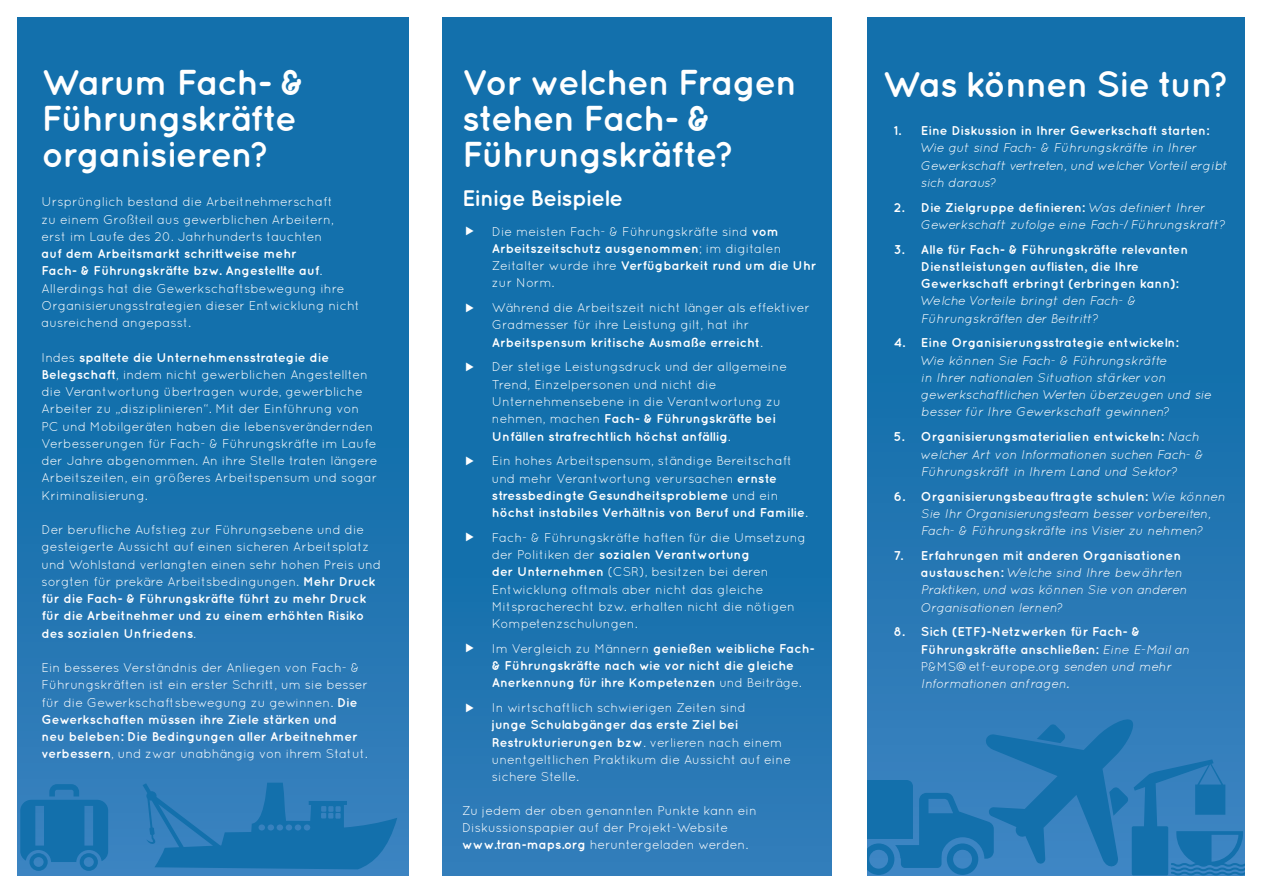
<style>
.page{position:relative;width:1263px;height:893px;background:#fff}
.page>*{position:absolute;margin:0;border:0;box-sizing:border-box;transform-origin:0 0}
.t1{font:700 36px/36px "Quicksand";letter-spacing:-.04em;color:#fff}
.t2{font:700 22.5px "Quicksand";letter-spacing:-.035em;color:#fff}
.t3{font:12.75px/17.2px "Quicksand";color:#fff}
.t4{font:italic 12.75px/17.2px "Quicksand";color:#fff}
.t5{font:700 12.75px/17.2px "Quicksand";color:#fff}
.s1{font-weight:700}
.s2{font-weight:400}
.s3{font-weight:700;font-style:normal}
.s4{font-weight:400;font-style:italic}
</style>
<div class="page">
<svg style="left:867px;top:17px;width:378px;height:859px;background:#1a73af"></svg>
<div style="left:17px;top:17px;width:391px;height:859px;background:linear-gradient(to bottom,#096ba7,#327ebb)"></div>
<div style="left:442px;top:17px;width:390px;height:859px;background:linear-gradient(to bottom,#0b6da9,#2778b5)"></div>
<svg style="left:810px;top:716px;width:435px;height:159px;background:#2a7bb8"></svg>
<svg style="left:143px;top:783px;width:254px;height:86px;background:#2578b5"></svg>
<div style="left:832px;top:0;width:34px;height:889px;background:#fff"></div>
<svg style="left:20px;top:784px;width:88px;height:87px;background:#2076b2"></svg>
<h1 class="t1" style="left:42px;top:64px;width:265px">Warum Fach- &amp;<br>Führungskräfte organisieren?</h1>
<p class="t3" style="left:42px;top:193px;width:294px;text-align:justify">Ursprünglich bestand die Arbeitnehmerschaft zu einem Großteil aus gewerblichen Arbeitern, erst im Laufe des 20. Jahrhunderts tauchten</p>
<p class="t3" style="left:42px;top:245px;width:320px"><span class="s1">auf dem Arbeitsmarkt schrittweise mehr<br>Fach- &amp; Führungskräfte bzw. Angestellte auf</span>.<br>Allerdings hat die Gewerkschaftsbewegung ihre Organisierungsstrategien dieser Entwicklung nicht ausreichend angepasst.</p>
<p class="t3" style="left:42px;top:348px;width:337px">Indes <span class="s1">spaltete die Unternehmensstrategie die Belegschaft</span>, indem nicht gewerblichen Angestellten die Verantwortung übertragen wurde, gewerbliche Arbeiter zu „disziplinieren“. Mit der Einführung von PC und Mobilgeräten haben die lebensverändernden Verbesserungen für Fach- &amp; Führungskräfte im Laufe der Jahre abgenommen. An ihre Stelle traten längere Arbeitszeiten, ein größeres Arbeitspensum und sogar Kriminalisierung.</p>
<p class="t3" style="left:42px;top:521px;width:341px">Der berufliche Aufstieg zur Führungsebene und die gesteigerte Aussicht auf einen sicheren Arbeitsplatz und Wohlstand verlangten einen sehr hohen Preis und sorgten für prekäre Arbeitsbedingungen. <span class="s1">Mehr Druck für die Fach- &amp; Führungskräfte führt zu mehr Druck für die Arbeitnehmer und zu einem erhöhten Risiko des sozialen Unfriedens</span>.</p>
<p class="t3" style="left:42px;top:659px;width:328px">Ein besseres Verständnis der Anliegen von Fach- &amp; Führungskräften ist ein erster Schritt, um sie besser für die Gewerkschaftsbewegung zu gewinnen. <span class="s1">Die Gewerkschaften müssen ihre Ziele stärken und<br>neu beleben: Die Bedingungen aller Arbeitnehmer verbessern</span>, und zwar unabhängig von ihrem Statut.</p>
<h1 class="t1" style="left:462px;top:64px;width:337px">Vor welchen Fragen stehen Fach- &amp;<br>Führungskräfte?</h1>
<h2 class="t2" style="left:462px;top:185px;width:162px">Einige Beispiele</h2>
<p class="t3" style="left:492px;top:223px;width:326px;text-indent:-27px">✓ Die meisten Fach- &amp; Führungskräfte sind <span class="s1">vom Arbeitszeitschutz ausgenommen</span>; im digitalen Zeitalter wurde ihre <span class="s1">Verfügbarkeit rund um die Uhr </span>zur Norm.</p>
<p class="t3" style="left:492px;top:299px;width:320px;text-indent:-27px">✓ Während die Arbeitszeit nicht länger als effektiver<br>Gradmesser für ihre Leistung gilt, hat ihr<br><span class="s1">Arbeitspensum kritische Ausmaße erreicht</span>.</p>
<p class="t3" style="left:492px;top:358px;width:297px;text-indent:-27px">✓ Der stetige Leistungsdruck und der allgemeine Trend, Einzelpersonen und nicht die Unternehmensebene in die Verantwortung zu nehmen, machen <span class="s1">Fach- &amp; Führungskräfte bei Unfällen strafrechtlich höchst anfällig</span>.</p>
<p class="t5" style="left:492px;top:452px;width:318px;text-indent:-27px">✓ <span class="s2">Ein hohes Arbeitspensum, ständige Bereitschaft und mehr Verantwortung verursachen</span> ernste stressbedingte Gesundheitsprobleme <span class="s2">und ein </span>höchst instabiles Verhältnis von Beruf und Familie<span class="s2">.</span></p>
<p class="t3" style="left:492px;top:529px;width:316px;text-indent:-27px">✓ Fach- &amp; Führungskräfte haften für die Umsetzung der Politiken der <span class="s1">sozialen Verantwortung<br>der Unternehmen</span> (CSR), besitzen bei deren Entwicklung oftmals aber nicht das gleiche Mitspracherecht bzw. erhalten nicht die nötigen Kompetenzschulungen.</p>
<p class="t5" style="left:492px;top:639px;width:324px;text-indent:-27px">✓ <span class="s2">Im Vergleich zu Männern</span> genießen weibliche Fach-&amp; Führungskräfte nach wie vor nicht die gleiche<br>Anerkennung für ihre Kompetenzen <span class="s2">und Beiträge.</span></p>
<p class="t3" style="left:492px;top:699px;width:301px;text-indent:-27px">✓ In wirtschaftlich schwierigen Zeiten sind<br><span class="s1">junge Schulabgänger das erste Ziel bei Restrukturierungen bzw</span>. verlieren nach einem unentgeltlichen Praktikum die Aussicht auf eine sichere Stelle.</p>
<p class="t3" style="left:462px;top:802px;width:296px">Zu jedem der oben genannten Punkte kann ein<br>Diskussionspapier auf der Projekt-Website <span class="s1">www.tran-maps.org</span> heruntergeladen werden.</p>
<h1 class="t1" style="left:882px;top:65px;width:348px">Was können Sie tun?</h1>
<p class="t5" style="left:894px;top:122px;width:317px">1. Eine Diskussion in Ihrer Gewerkschaft starten:</p>
<p class="t4" style="left:921px;top:139px;width:309px">Wie gut sind Fach- &amp; Führungskräfte in Ihrer<br>Gewerkschaft vertreten, und welcher Vorteil ergibt sich daraus?</p>
<p class="t4" style="left:921px;top:199px;width:307px;text-indent:-27px"><span class="s3">2. Die Zielgruppe definieren:</span> Was definiert Ihrer<br>Gewerkschaft zufolge eine Fach-/Führungskraft?</p>
<p class="t5" style="left:921px;top:240px;width:269px;text-indent:-27px">3. Alle für Fach- &amp; Führungskräfte relevanten<br>Dienstleistungen auflisten, die Ihre<br>Gewerkschaft erbringt (erbringen kann):</p>
<p class="t4" style="left:921px;top:292px;width:217px">Welche Vorteile bringt den Fach- &amp;<br>Führungskräften der Beitritt?</p>
<p class="t5" style="left:894px;top:334px;width:286px">4. Eine Organisierungsstrategie entwickeln:</p>
<p class="t4" style="left:921px;top:352px;width:292px">Wie können Sie Fach- &amp; Führungskräfte<br>in Ihrer nationalen Situation stärker von gewerkschaftlichen Werten überzeugen und sie besser für Ihre Gewerkschaft gewinnen?</p>
<p class="t4" style="left:921px;top:428px;width:284px;text-indent:-27px"><span class="s3">5. Organisierungsmaterialien entwickeln:</span> Nach welcher Art von Informationen suchen Fach- &amp;<br>Führungskräft in Ihrem Land und Sektor?</p>
<p class="t4" style="left:921px;top:487px;width:306px;text-indent:-27px"><span class="s3">6. Organisierungsbeauftragte schulen:</span> Wie können<br>Sie Ihr Organisierungsteam besser vorbereiten,<br>Fach- &amp; Führungskräfte ins Visier zu nehmen?</p>
<p class="t4" style="left:921px;top:547px;width:268px;text-indent:-27px"><span class="s3">7. Erfahrungen mit anderen Organisationen austauschen:</span> Welche sind Ihre bewährten Praktiken, und was können Sie von anderen Organisationen lernen?</p>
<p class="t5" style="left:921px;top:623px;width:270px;text-indent:-27px">8. Sich (ETF)-Netzwerken für Fach- &amp; Führungskräfte anschließen: <span class="s4">Eine E-Mail an </span><span class="s2">P&amp;MS@etf-europe.org</span> <span class="s4">senden und mehr Informationen anfragen.</span></p>
</div>
